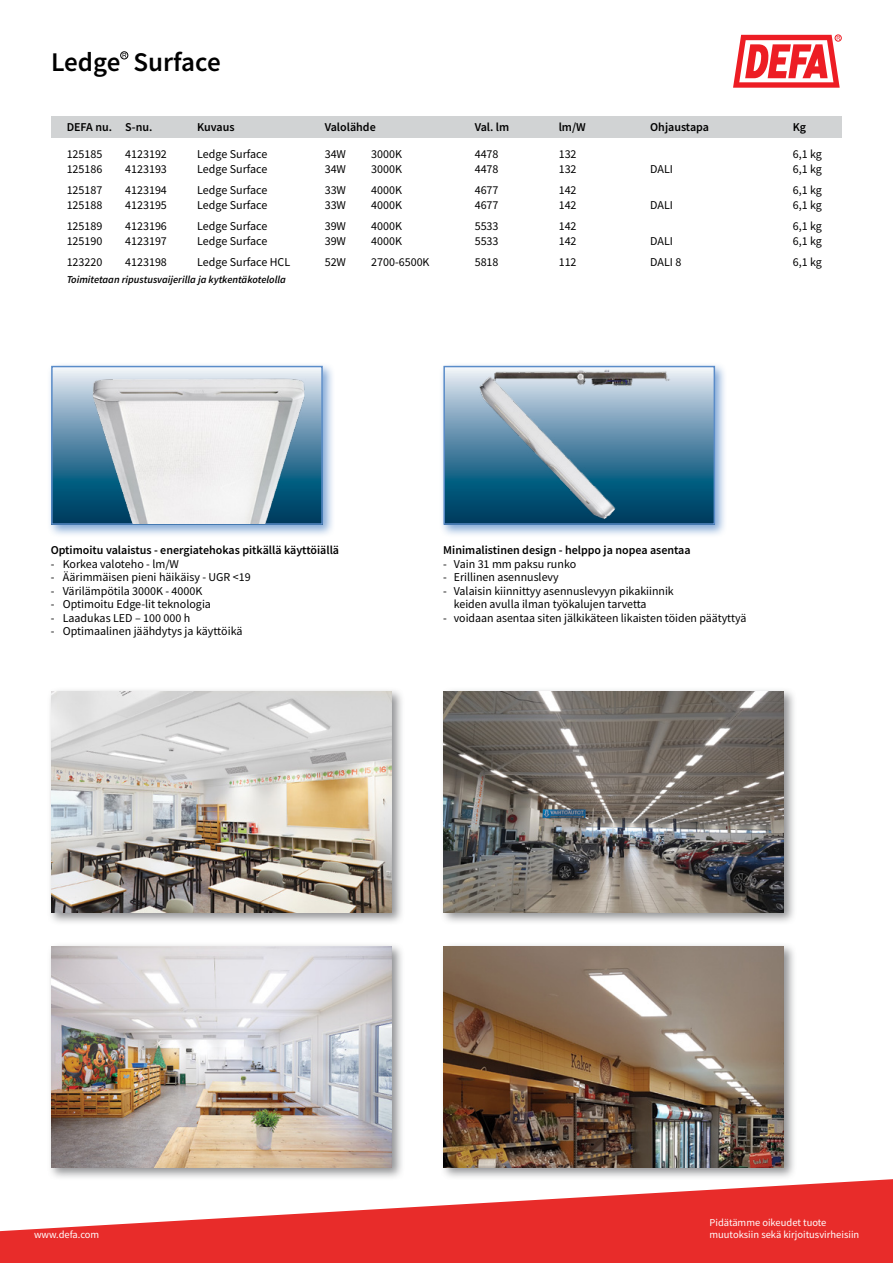
<style>
.page{position:relative;width:893px;height:1263px;background:#fff}
.page>*{position:absolute;margin:0;border:0;box-sizing:border-box;transform-origin:0 0}
.t1{font:600 27px "Source Sans Pro";color:#000}
.t2{font:12px/13.5px "Source Sans Pro";color:#000}
.t3{font:600 12px "Source Sans Pro";color:#000}
.t4{font:10.5px/12.6px "Source Sans Pro";color:#fff}
.t5{font:italic 600 10.5px "Source Sans Pro";color:#000}
</style>
<div class="page">
<svg style="left:0;top:1179px;width:893px;height:84px;fill:#e82c2a"></svg>
<svg style="left:733px;top:35px;width:108px;height:53px"></svg>
<div style="left:51px;top:116px;width:791px;height:21px;background:#d1d3d4"></div>
<div style="left:439px;top:361px;width:289px;height:177px;background:#5a8cc9;opacity:.75"></div>
<svg style="left:446px;top:369px;width:266px;height:153px;background:#598aa6"></svg>
<div style="left:443px;top:366px;width:272px;height:159px;border:2px solid #5a8cc9"></div>
<img style="left:472px;top:365px;width:216px;height:160px">
<div style="left:47px;top:361px;width:288px;height:177px;background:#5a8cc9;opacity:.75"></div>
<svg style="left:54px;top:369px;width:266px;height:153px;background:#598aa6"></svg>
<div style="left:51px;top:366px;width:272px;height:159px;border:2px solid #5a8cc9"></div>
<img style="left:80px;top:366px;width:239px;height:157px">
<div style="left:47px;top:687px;width:357px;height:238px;background:#6d6e71;opacity:.75"></div>
<img style="left:52px;top:691px;width:340px;height:221px">
<div style="left:439px;top:687px;width:357px;height:238px;background:#6d6e71;opacity:.75"></div>
<img style="left:444px;top:691px;width:340px;height:221px">
<div style="left:47px;top:942px;width:357px;height:238px;background:#6d6e71;opacity:.75"></div>
<img style="left:52px;top:946px;width:340px;height:221px">
<div style="left:439px;top:942px;width:357px;height:237px;background:#6d6e71;opacity:.75"></div>
<img style="left:444px;top:946px;width:340px;height:221px">
<div style="left:120px;top:52px;width:8px;height:7px;border:1px solid #000;border-radius:50%"></div>
<h1 class="t1" style="left:51px;top:44px;width:171px">Ledge Surface</h1>
<p class="t3" style="left:67px;top:119px;width:87px">DEFA nu. S-nu.</p>
<p class="t3" style="left:197px;top:119px;width:39px">Kuvaus</p>
<p class="t3" style="left:325px;top:119px;width:53px">Valolähde</p>
<p class="t3" style="left:475px;top:119px;width:36px">Val. lm</p>
<p class="t3" style="left:559px;top:119px;width:29px">lm/W</p>
<p class="t3" style="left:650px;top:119px;width:60px">Ohjaustapa</p>
<p class="t3" style="left:793px;top:119px;width:15px">Kg</p>
<p class="t2" style="left:67px;top:147px;width:37px">125185</p>
<p class="t2" style="left:125px;top:147px;width:43px">4123192</p>
<p class="t2" style="left:197px;top:147px;width:72px">Ledge Surface</p>
<p class="t2" style="left:325px;top:147px;width:23px">34W</p>
<p class="t2" style="left:371px;top:147px;width:32px">3000K</p>
<p class="t2" style="left:475px;top:147px;width:25px">4478</p>
<p class="t2" style="left:559px;top:147px;width:19px">132</p>
<p class="t2" style="left:793px;top:147px;width:31px">6,1 kg</p>
<p class="t2" style="left:67px;top:162px;width:37px">125186</p>
<p class="t2" style="left:125px;top:162px;width:43px">4123193</p>
<p class="t2" style="left:197px;top:162px;width:72px">Ledge Surface</p>
<p class="t2" style="left:325px;top:162px;width:23px">34W</p>
<p class="t2" style="left:371px;top:162px;width:32px">3000K</p>
<p class="t2" style="left:475px;top:162px;width:25px">4478</p>
<p class="t2" style="left:559px;top:162px;width:19px">132</p>
<p class="t2" style="left:650px;top:162px;width:24px">DALI</p>
<p class="t2" style="left:793px;top:162px;width:31px">6,1 kg</p>
<p class="t2" style="left:67px;top:183px;width:37px">125187</p>
<p class="t2" style="left:125px;top:183px;width:43px">4123194</p>
<p class="t2" style="left:197px;top:183px;width:72px">Ledge Surface</p>
<p class="t2" style="left:325px;top:183px;width:23px">33W</p>
<p class="t2" style="left:371px;top:183px;width:32px">4000K</p>
<p class="t2" style="left:475px;top:183px;width:25px">4677</p>
<p class="t2" style="left:559px;top:183px;width:19px">142</p>
<p class="t2" style="left:793px;top:183px;width:31px">6,1 kg</p>
<p class="t2" style="left:67px;top:198px;width:37px">125188</p>
<p class="t2" style="left:125px;top:198px;width:43px">4123195</p>
<p class="t2" style="left:197px;top:198px;width:72px">Ledge Surface</p>
<p class="t2" style="left:325px;top:198px;width:23px">33W</p>
<p class="t2" style="left:371px;top:198px;width:32px">4000K</p>
<p class="t2" style="left:475px;top:198px;width:25px">4677</p>
<p class="t2" style="left:559px;top:198px;width:19px">142</p>
<p class="t2" style="left:650px;top:198px;width:24px">DALI</p>
<p class="t2" style="left:793px;top:198px;width:31px">6,1 kg</p>
<p class="t2" style="left:67px;top:219px;width:37px">125189</p>
<p class="t2" style="left:125px;top:219px;width:43px">4123196</p>
<p class="t2" style="left:197px;top:219px;width:72px">Ledge Surface</p>
<p class="t2" style="left:325px;top:219px;width:23px">39W</p>
<p class="t2" style="left:371px;top:219px;width:32px">4000K</p>
<p class="t2" style="left:475px;top:219px;width:25px">5533</p>
<p class="t2" style="left:559px;top:219px;width:19px">142</p>
<p class="t2" style="left:793px;top:219px;width:31px">6,1 kg</p>
<p class="t2" style="left:67px;top:234px;width:37px">125190</p>
<p class="t2" style="left:125px;top:234px;width:43px">4123197</p>
<p class="t2" style="left:197px;top:234px;width:72px">Ledge Surface</p>
<p class="t2" style="left:325px;top:234px;width:23px">39W</p>
<p class="t2" style="left:371px;top:234px;width:32px">4000K</p>
<p class="t2" style="left:475px;top:234px;width:25px">5533</p>
<p class="t2" style="left:559px;top:234px;width:19px">142</p>
<p class="t2" style="left:650px;top:234px;width:24px">DALI</p>
<p class="t2" style="left:793px;top:234px;width:31px">6,1 kg</p>
<p class="t2" style="left:67px;top:255px;width:37px">123220</p>
<p class="t2" style="left:125px;top:255px;width:43px">4123198</p>
<p class="t2" style="left:197px;top:255px;width:95px">Ledge Surface HCL</p>
<p class="t2" style="left:325px;top:255px;width:23px">52W</p>
<p class="t2" style="left:371px;top:255px;width:60px">2700-6500K</p>
<p class="t2" style="left:475px;top:255px;width:25px">5818</p>
<p class="t2" style="left:559px;top:255px;width:19px">112</p>
<p class="t2" style="left:650px;top:255px;width:33px">DALI 8</p>
<p class="t2" style="left:793px;top:255px;width:31px">6,1 kg</p>
<p class="t5" style="left:67px;top:272px;width:221px">Toimitetaan ripustusvaijerilla ja kytkentäkotelolla</p>
<p class="t3" style="left:51px;top:542px;width:290px">Optimoitu valaistus - energiatehokas pitkällä käyttöiällä</p>
<p class="t2" style="left:51px;top:557px;width:130px">- Korkea valoteho - lm/W</p>
<p class="t2" style="left:51px;top:571px;width:202px">- Äärimmäisen pieni häikäisy - UGR &lt;19</p>
<p class="t2" style="left:51px;top:584px;width:153px">- Värilämpötila 3000K - 4000K</p>
<p class="t2" style="left:51px;top:598px;width:162px">- Optimoitu Edge-lit teknologia</p>
<p class="t2" style="left:51px;top:611px;width:141px">- Laadukas LED – 100 000 h</p>
<p class="t2" style="left:51px;top:625px;width:193px">- Optimaalinen jäähdytys ja käyttöikä</p>
<p class="t3" style="left:443px;top:543px;width:249px">Minimalistinen design - helppo ja nopea asentaa</p>
<p class="t2" style="left:443px;top:557px;width:134px">- Vain 31 mm paksu runko</p>
<p class="t2" style="left:443px;top:571px;width:117px">- Erillinen asennuslevy</p>
<p class="t2" style="left:454px;top:584px;width:222px;text-indent:-10px">- Valaisin kiinnittyy asennuslevyyn pikakiinnik keiden avulla ilman työkalujen tarvetta</p>
<p class="t2" style="left:443px;top:611px;width:305px">- voidaan asentaa siten jälkikäteen likaisten töiden päätyttyä</p>
<p class="t4" style="left:34px;top:1228px;width:67px">www.defa.com</p>
<p class="t4" style="left:709px;top:1216px;width:151px">Pidätämme oikeudet tuote muutoksiin sekä kirjoitusvirheisiin</p>
</div>
